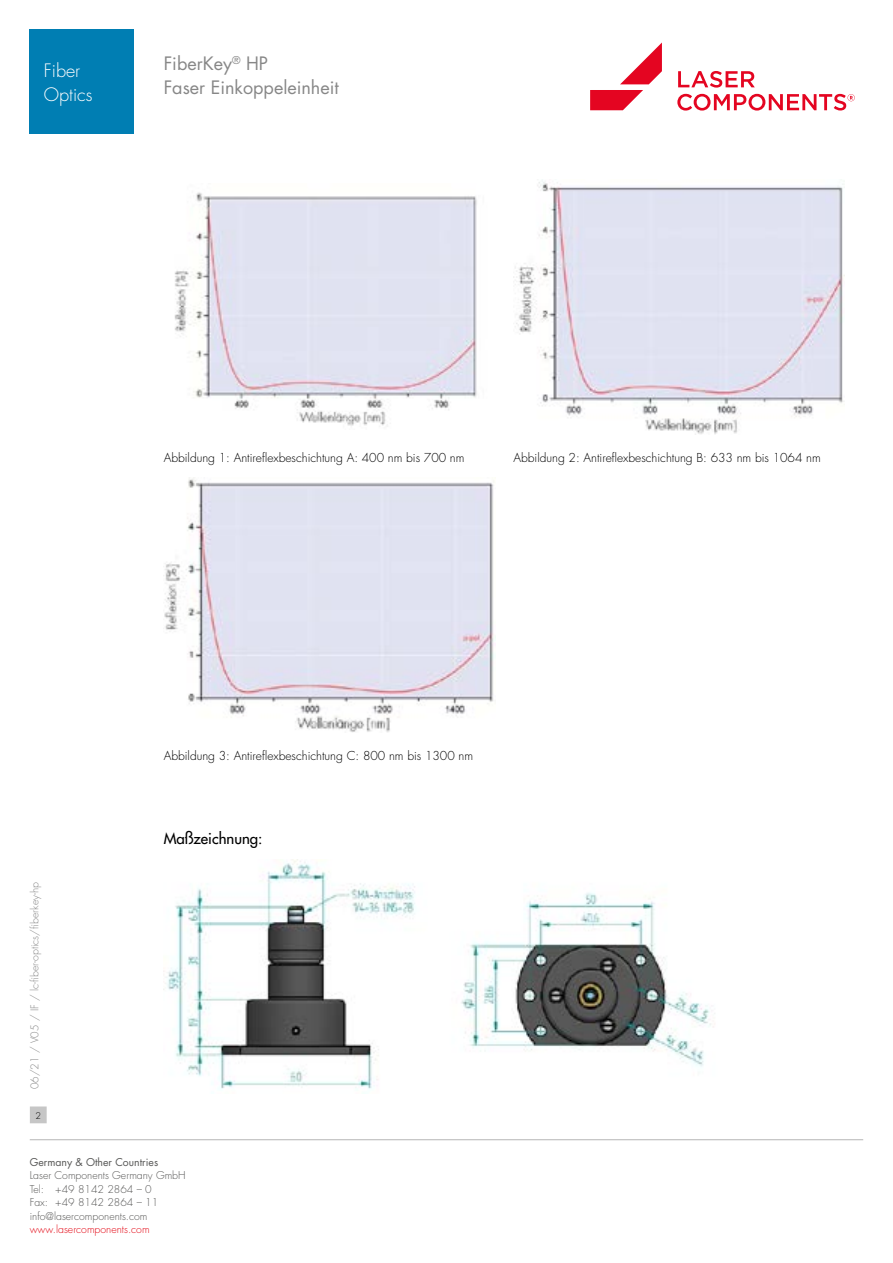
<style>
.page{position:relative;width:893px;height:1263px;background:#fff}
.page>*{position:absolute;margin:0;border:0;box-sizing:border-box;transform-origin:0 0}
.t1{font:18px/24px "Futura Std";color:#878787}
.t2{font:300 18px/24px "Futura Std";color:#fff}
.t3{font:500 15px "Futura Std";color:#000}
.t4{font:300 12px "Futura Std";color:#000}
.t5{font:300 10.5px/13.5px "Futura Std";color:#575756}
.t6{font:300 10.5px "Futura Std";color:#878787}
.t7{font:300 10.5px "Futura Std";color:#e30613}
.t8{font:10.5px "Futura Std";color:#575756}
.t9{font:300 9px "Futura Std";color:#000}
</style>
<div class="page">
<hr style="left:30px;top:1139px;width:833px;height:1px;background:#c6c6c6">
<div style="left:31px;top:1107px;width:15px;height:16px;background:#c6c6c6"></div>
<div style="left:30px;top:1106px;width:17px;height:17px;border:1px solid #c6c6c6"></div>
<svg style="left:677px;top:71px;width:178px;height:40px"></svg>
<svg style="left:590px;top:43px;width:72px;height:67px"></svg>
<img style="left:174px;top:192px;width:303px;height:234px">
<img style="left:515px;top:179px;width:330px;height:255px">
<img style="left:164px;top:478px;width:330px;height:254px">
<img style="left:166px;top:860px;width:549px;height:230px">
<div style="left:30px;top:30px;width:104px;height:104px;background:#007eb3"></div>
<h1 class="t2" style="left:44px;top:59px;width:50px">Fiber<br>Optics</h1>
<h1 class="t1" style="left:164px;top:52px;width:177px">FiberKey<sup>®</sup> HP<br>Faser Einkoppeleinheit</h1>
<p class="t6" style="left:28px;top:1089px;width:209px;rotate:-90deg">06/21 / V05 / IF / lc-fiber-optics/fiberkey-hp</p>
<p class="t9" style="left:35px;top:1110px;width:7px">2</p>
<p class="t4" style="left:164px;top:450px;width:302px">Abbildung 1: Antireflexbeschichtung A: 400 nm bis 700 nm</p>
<p class="t4" style="left:513px;top:450px;width:309px">Abbildung 2: Antireflexbeschichtung B: 633 nm bis 1064 nm</p>
<p class="t4" style="left:164px;top:748px;width:311px">Abbildung 3: Antireflexbeschichtung C: 800 nm bis 1300 nm</p>
<p class="t3" style="left:164px;top:829px;width:100px">Maßzeichnung:</p>
<p class="t8" style="left:30px;top:1155px;width:130px">Germany &amp; Other Countries</p>
<p class="t5" style="left:30px;top:1169px;width:157px">Laser Components Germany GmbH<br>Tel: +49 8142 2864 – 0<br>Fax: +49 8142 2864 – 11 info@lasercomponents.com</p>
<p class="t7" style="left:30px;top:1223px;width:121px">www.lasercomponents.com</p>
</div>
